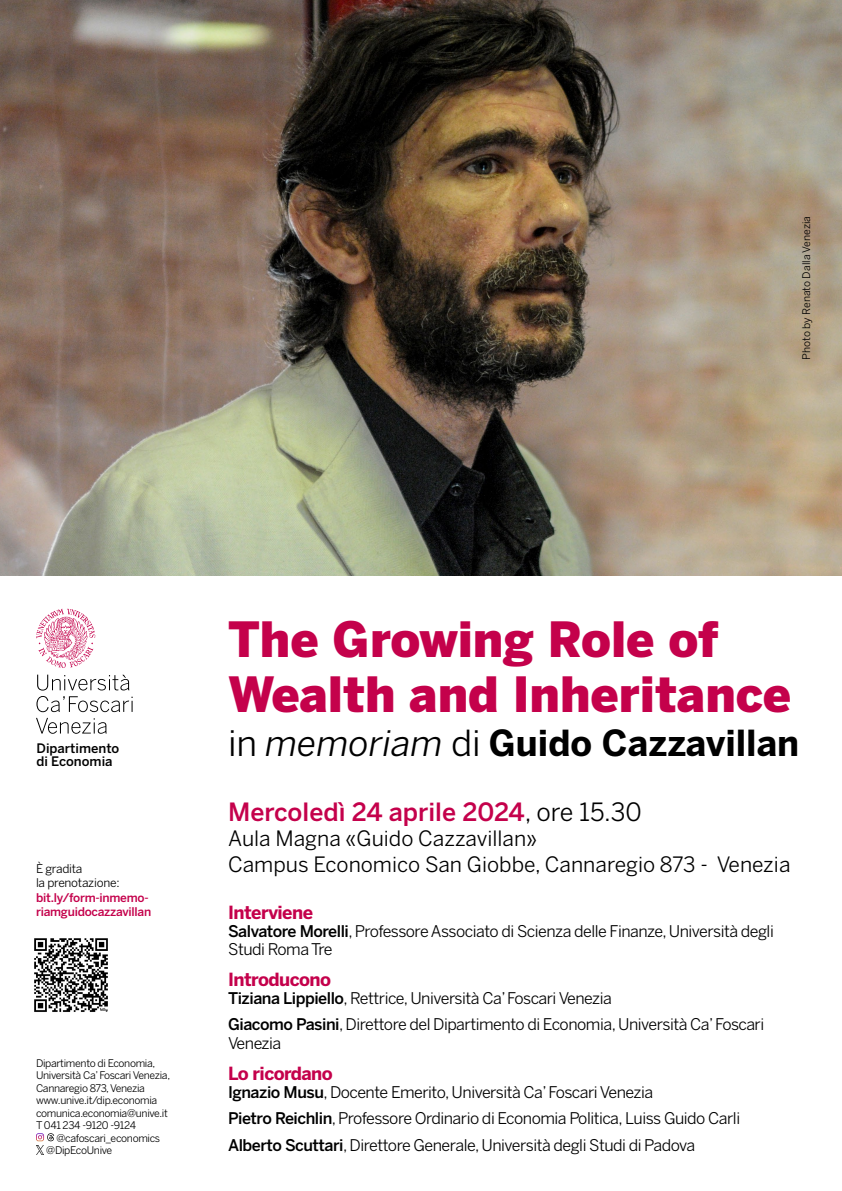
<style>
.page{position:relative;width:842px;height:1191px;background:#fff}
.page>*{position:absolute;margin:0;border:0;box-sizing:border-box;transform-origin:0 0}
.t1{font:900 48.2px/54.5px "Benton Sans";color:#c4014b}
.t2{font:700 35.6px "Benton Sans";color:#000}
.t3{font:500 25px "Benton Sans";color:#c4014b}
.t4{font:21px/25.5px "Benton Sans";color:#000}
.t5{font:700 18px "Benton Sans";letter-spacing:-.03em;color:#c4014b}
.t6{font:16px/26.5px "Benton Sans";letter-spacing:-.03em;color:#000}
.t7{font:500 13.1px/13.1px "Benton Sans";color:#000}
.t8{font:500 11.9px/14.3px "Benton Sans";letter-spacing:-.02em;color:#c4014b}
.t9{font:11.9px/14.3px "Benton Sans";letter-spacing:-.02em;color:#000}
.t10{font:10.5px "Benton Sans";color:#000}
.t11{font:10.4px/12.5px "Benton Sans";letter-spacing:-.03em;color:#000}
.s1{font-weight:400}
.s2{font-weight:400;font-style:italic}
.s3{font-weight:400;color:#000}
.s4{font-weight:500}
</style>
<div class="page">
<img style="left:0;top:0;width:842px;height:575px">
<svg style="left:37px;top:674px;width:92px;height:16px"></svg>
<svg style="left:36px;top:696px;width:97px;height:16px"></svg>
<svg style="left:36px;top:718px;width:71px;height:15px"></svg>
<svg style="left:36px;top:609px;width:59px;height:59px"></svg>
<img style="left:34px;top:938px;width:74px;height:74px">
<svg style="left:36px;top:1133px;width:18px;height:21px"></svg>
<p class="t10" style="left:800px;top:360px;width:145px;rotate:-90deg">Photo by Renato Dalla Venezia</p>
<p class="t7" style="left:36px;top:741px;width:84px">Dipartimento di Economia</p>
<p class="t9" style="left:36px;top:861px;width:85px">È gradita<br>la prenotazione:</p>
<p class="t8" style="left:36px;top:890px;width:117px">bit.ly/form-inmemo&shy;riamguidocazzavillan</p>
<p class="t11" style="left:36px;top:1056px;width:136px">Dipartimento di Economia,<br>Università Ca’ Foscari Venezia,<br>Cannaregio 873, Venezia www.unive.it/dip.economia comunica.economia@unive.it<br>T 041 234 -9120 -9124</p>
<p class="t11" style="left:46px;top:1131px;width:115px;text-indent:10px">@cafoscari_economics @DipEcoUnive</p>
<h1 class="t1" style="left:228px;top:611px;width:565px">The Growing Role of<br>Wealth and Inheritance</h1>
<h2 class="t2" style="left:228px;top:721px;width:573px"><span class="s1">in</span> <span class="s2">memoriam</span> <span class="s1">di</span> Guido Cazzavillan</h2>
<h3 class="t3" style="left:228px;top:797px;width:415px">Mercoledì 24 aprile 2024<span class="s3">, ore 15.30</span></h3>
<h3 class="t4" style="left:228px;top:825px;width:564px">Aula Magna «Guido Cazzavillan»<br>Campus Economico San Giobbe, Cannaregio 873 - Venezia</h3>
<p class="t5" style="left:228px;top:901px;width:87px">Interviene</p>
<p class="t6" style="left:228px;top:922px;width:547px;line-height:18px"><span class="s4">Salvatore Morelli</span>, Professore Associato di Scienza delle Finanze, Università degli<br>Studi Roma Tre</p>
<p class="t5" style="left:228px;top:968px;width:104px">Introducono</p>
<p class="t6" style="left:228px;top:984px;width:538px"><span class="s4">Tiziana Lippiello</span>, Rettrice, Università Ca’ Foscari Venezia<br><span class="s4">Giacomo Pasini</span>, Direttore del Dipartimento di Economia, Università Ca’ Foscari</p>
<p class="t6" style="left:228px;top:1030px;width:55px">Venezia</p>
<p class="t5" style="left:228px;top:1062px;width:106px">Lo ricordano</p>
<p class="t6" style="left:228px;top:1078px;width:514px"><span class="s4">Ignazio Musu</span>, Docente Emerito, Università Ca’ Foscari Venezia<br><span class="s4">Pietro Reichlin</span>, Professore Ordinario di Economia Politica, Luiss Guido Carli<br><span class="s4">Alberto Scuttari</span>, Direttore Generale, Università degli Studi di Padova</p>
</div>
